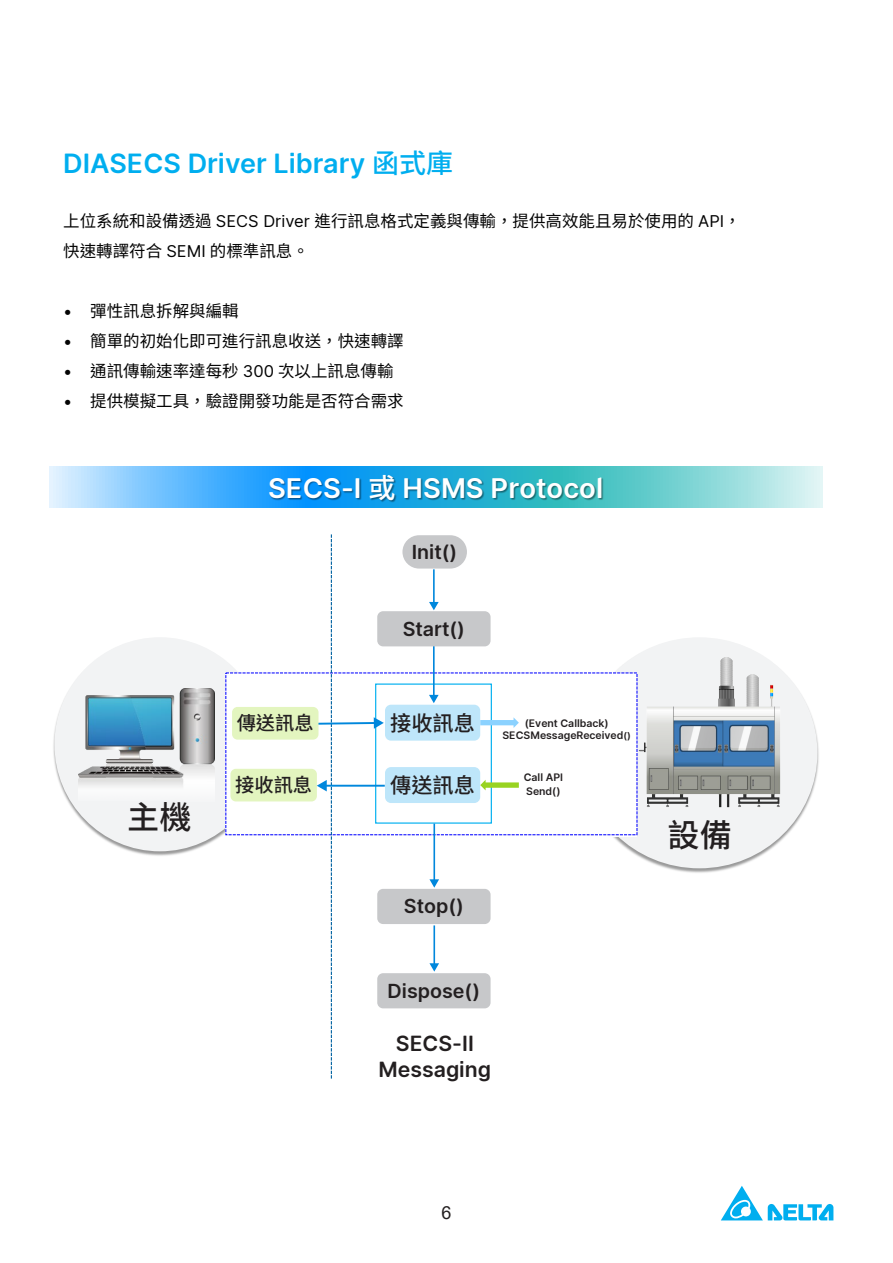
<style>
.page{position:relative;width:893px;height:1263px;background:#fff}
.page>*{position:absolute;margin:0;border:0;box-sizing:border-box;transform-origin:0 0}
.t1{font:500 32.1px "Noto Sans TC";color:#231f20}
.t2{font:600 27.6px "Delta Sans";color:#fff}
.台達電中標{font:600 27px "Delta Sans";color:#00aeef}
.t3{font:600 21.3px/25.5px "Delta Sans";color:#231f20;text-align:center}
.t4{font:500 21.15px "Noto Sans TC";color:#231f20}
.t5{font:600 19.65px "Delta Sans";color:#231f20}
.t6{font:500 19.35px "Noto Sans TC";color:#231f20}
.t7{font:18px "Arial";color:#231f20}
.t8{font:16.5px/30px "Noto Sans TC";color:#030303}
.t9{font:600 10.5px/12.6px "Delta Sans";color:#231f20;text-align:center}
.s1{font-family:"Noto Sans TC";font-weight:500}
.s2{font-family:"Delta Sans"}
.s3{font-size:9.6px}
</style>
<div class="page">
<svg style="left:721px;top:1186px;width:112px;height:34px"></svg>
<img style="left:53px;top:716px;width:173px;height:140px">
<div style="left:54px;top:637px;width:211px;height:214px;background:#f2f3f4;border-radius:50%"></div>
<img style="left:78px;top:688px;width:137px;height:98px">
<img style="left:613px;top:679px;width:206px;height:194px">
<div style="left:581px;top:637px;width:236px;height:231px;background:#f2f3f4;border-radius:50%"></div>
<img style="left:637px;top:657px;width:144px;height:153px">
<div style="left:226px;top:673px;width:411px;height:163px;background:#fff"></div>
<div style="left:375px;top:683px;width:117px;height:141px;border:1px solid #00b0f0"></div>
<div style="left:385px;top:705px;width:95px;height:36px;background:#bee6fa;border-radius:6px"></div>
<div style="left:385px;top:767px;width:95px;height:36px;background:#bee6fa;border-radius:6px"></div>
<svg style="left:480px;top:717px;width:39px;height:11px"></svg>
<svg style="left:480px;top:780px;width:39px;height:10px"></svg>
<div style="left:377px;top:889px;width:114px;height:35px;background:#c7c8ca;border-radius:6px"></div>
<div style="left:377px;top:973px;width:114px;height:35px;background:#c7c8ca;border-radius:6px"></div>
<div style="left:230px;top:769px;width:87px;height:32px;background:#e3f5bf;border-radius:5px"></div>
<svg style="left:50px;top:466px;width:773px;height:42px;background:#8bd2ed"></svg>
<img style="left:251px;top:466px;width:73px;height:42px">
<img style="left:324px;top:466px;width:13px;height:42px">
<img style="left:337px;top:466px;width:14px;height:42px">
<img style="left:416px;top:466px;width:207px;height:42px">
<img style="left:351px;top:466px;width:65px;height:42px">
<hr style="left:433px;top:640px;width:2px;height:56px;background:#0087dc">
<svg style="left:429px;top:695px;width:10px;height:8px"></svg>
<hr style="left:433px;top:569px;width:2px;height:34px;background:#0087dc">
<svg style="left:429px;top:602px;width:10px;height:8px"></svg>
<hr style="left:325px;top:785px;width:60px;height:2px;background:#0087dc">
<svg style="left:311px;top:534px;width:73px;height:545px"></svg>
<hr style="left:433px;top:823px;width:2px;height:58px;background:#0087dc">
<svg style="left:429px;top:879px;width:10px;height:9px"></svg>
<hr style="left:433px;top:925px;width:2px;height:40px;background:#0087dc">
<svg style="left:429px;top:963px;width:10px;height:8px"></svg>
<div style="left:402px;top:535px;width:65px;height:33px;background:#c7c8ca;border-radius:17px"></div>
<div style="left:377px;top:611px;width:114px;height:35px;background:#c7c8ca;border-radius:6px"></div>
<div style="left:232px;top:707px;width:86px;height:33px;background:#e3f5bf;border-radius:5px"></div>
<p class="台達電中標" style="left:63px;top:142px;width:391px">DIASECS Driver Library <span class="s1">函式庫</span></p>
<p class="t8" style="left:63px;top:206px;width:679px">上位系統和設備透過 <span class="s2">SECS Driver</span> 進行訊息格式定義與傳輸，提供高效能且易於使用的 <span class="s2">API</span>，快速轉譯符合 <span class="s2">SEMI</span> 的標準訊息。</p>
<p class="t8" style="left:63px;top:296px;width:177px"><span class="s2">•</span> 彈性訊息拆解與編輯</p>
<p class="t8" style="left:63px;top:326px;width:342px"><span class="s2">•</span> 簡單的初始化即可進行訊息收送，快速轉譯</p>
<p class="t8" style="left:63px;top:356px;width:332px"><span class="s2">•</span> 通訊傳輸速率達每秒 <span class="s2">300</span> 次以上訊息傳輸</p>
<p class="t8" style="left:63px;top:386px;width:342px"><span class="s2">•</span> 提供模擬工具，驗證開發功能是否符合需求</p>
<p class="t2" style="left:268px;top:467px;width:337px">SECS-I <span class="s1">或</span> HSMS Protocol</p>
<p class="t5" style="left:412px;top:537px;width:47px">Init()</p>
<p class="t1" style="left:127px;top:799px;width:66px">主機</p>
<p class="t6" style="left:237px;top:712px;width:79px">傳送訊息</p>
<p class="t6" style="left:235px;top:774px;width:79px">接收訊息</p>
<p class="t5" style="left:403px;top:614px;width:64px">Start()</p>
<p class="t4" style="left:390px;top:711px;width:86px">接收訊息</p>
<p class="t4" style="left:390px;top:773px;width:86px">傳送訊息</p>
<p class="t9" style="left:502px;top:716px;width:130px">(Event Callback)<br>SECSMessageReceived<span class="s3">()</span></p>
<p class="t9" style="left:524px;top:770px;width:41px;line-height:13.6px;text-align:left">Call API<br>Send()</p>
<p class="t5" style="left:404px;top:891px;width:61px">Stop()</p>
<p class="t5" style="left:388px;top:975px;width:94px">Dispose()</p>
<p class="t3" style="left:378px;top:1030px;width:114px">SECS-II<br>Messaging</p>
<p class="t1" style="left:667px;top:817px;width:66px">設備</p>
<p class="t7" style="left:441px;top:1200px;width:12px">6</p>
</div>
